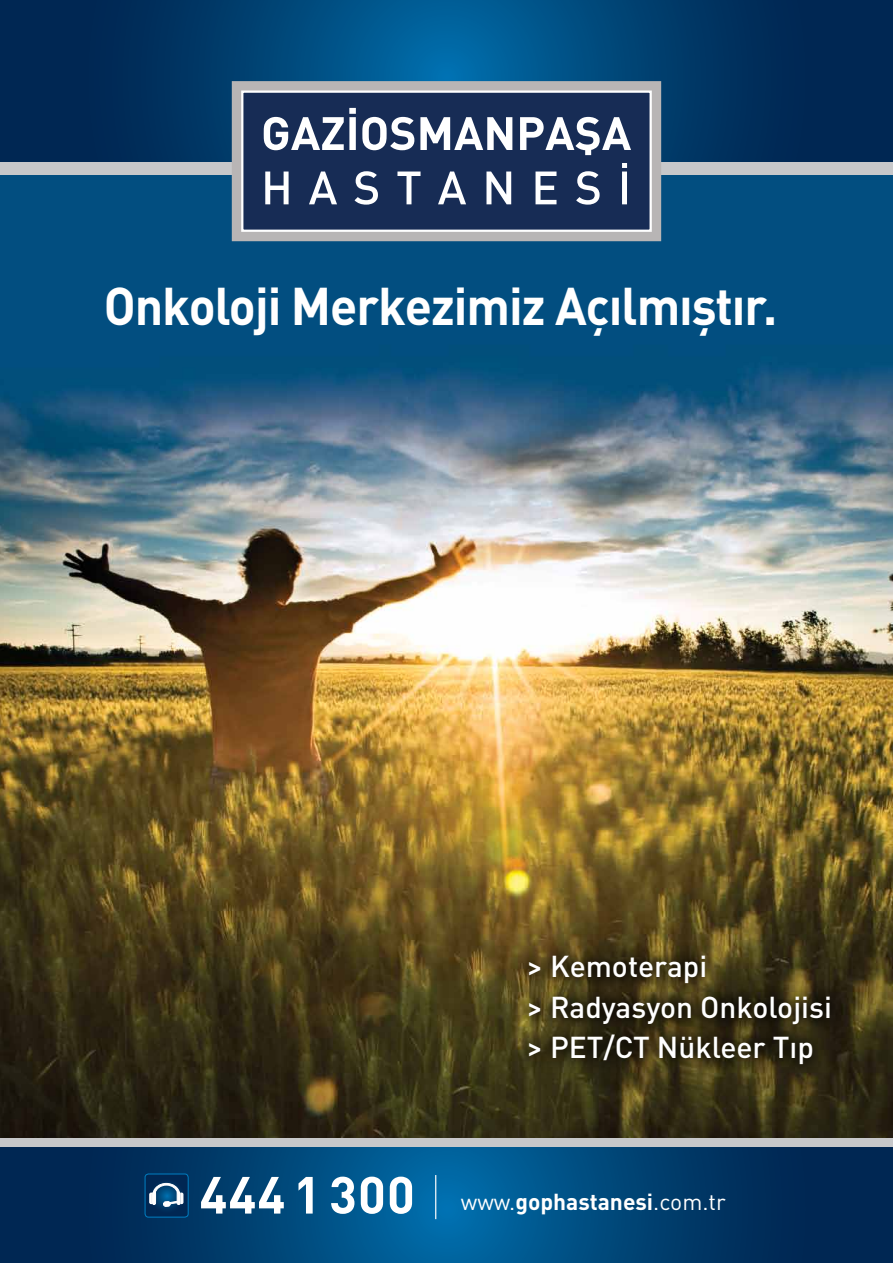
<style>
.page{position:relative;width:893px;height:1263px;background:#fff}
.page>*{position:absolute;margin:0;border:0;box-sizing:border-box;transform-origin:0 0}
.t1{font:700 52.35px "DIN Pro";letter-spacing:-.02em;color:#fff;scale:.95 1}
.t2{font:700 51.45px "DIN Pro";letter-spacing:.02em;color:#fff}
.t3{font:500 29.85px/40.5px "DIN Pro";color:#fff}
.t4{font:700 22.8px "DIN Pro";color:#fff}
.s1{font-weight:400}
</style>
<div class="page">
<img style="left:0;top:175px;width:893px;height:963px">
<svg style="left:0;top:1147px;width:893px;height:116px;background:#004071"></svg>
<svg style="left:0;top:0;width:893px;height:162px;background:#003968"></svg>
<div style="left:0;top:162px;width:893px;height:13px;background:#c7c8ca"></div>
<div style="left:0;top:1138px;width:893px;height:9px;background:#c7c8ca"></div>
<svg style="left:232px;top:81px;width:429px;height:160px;background:#b8b5b6"></svg>
<div style="left:241px;top:91px;width:411px;height:141px;background:#172c55;border:2px solid #fff"></div>
<svg style="left:265px;top:172px;width:24px;height:32px"></svg>
<svg style="left:309px;top:172px;width:28px;height:32px"></svg>
<svg style="left:355px;top:171px;width:23px;height:34px"></svg>
<svg style="left:397px;top:172px;width:24px;height:32px"></svg>
<svg style="left:438px;top:172px;width:28px;height:32px"></svg>
<svg style="left:486px;top:172px;width:25px;height:32px"></svg>
<svg style="left:535px;top:172px;width:21px;height:32px"></svg>
<svg style="left:576px;top:171px;width:24px;height:34px"></svg>
<svg style="left:622px;top:163px;width:5px;height:41px"></svg>
<svg style="left:264px;top:108px;width:92px;height:42px"></svg>
<svg style="left:362px;top:117px;width:52px;height:33px"></svg>
<svg style="left:420px;top:117px;width:92px;height:33px"></svg>
<svg style="left:520px;top:117px;width:111px;height:38px"></svg>
<div style="left:145px;top:1173px;width:44px;height:45px;border:1px solid #007bbd;border-radius:3px"></div>
<svg style="left:145px;top:1174px;width:43px;height:43px;background:#28547c"></svg>
<hr style="left:435px;top:1175px;width:1px;height:44px;background:#fff">
<div style="left:509px;top:936px;width:336px;height:144px;background:#000;opacity:.7"></div>
<h1 class="t1" style="left:104px;top:271px;width:711px">Onkoloji Merkezimiz Açılmıştır.</h1>
<h2 class="t2" style="left:199px;top:1160px;width:217px">444 1 300</h2>
<p class="t3" style="left:527px;top:945px;width:306px">&gt; Kemoterapi<br>&gt; Radyasyon Onkolojisi &gt; PET/CT Nükleer Tıp</p>
<p class="t4" style="left:461px;top:1186px;width:266px"><span class="s1">www.</span>gophastanesi<span class="s1">.com.tr</span></p>
</div>
